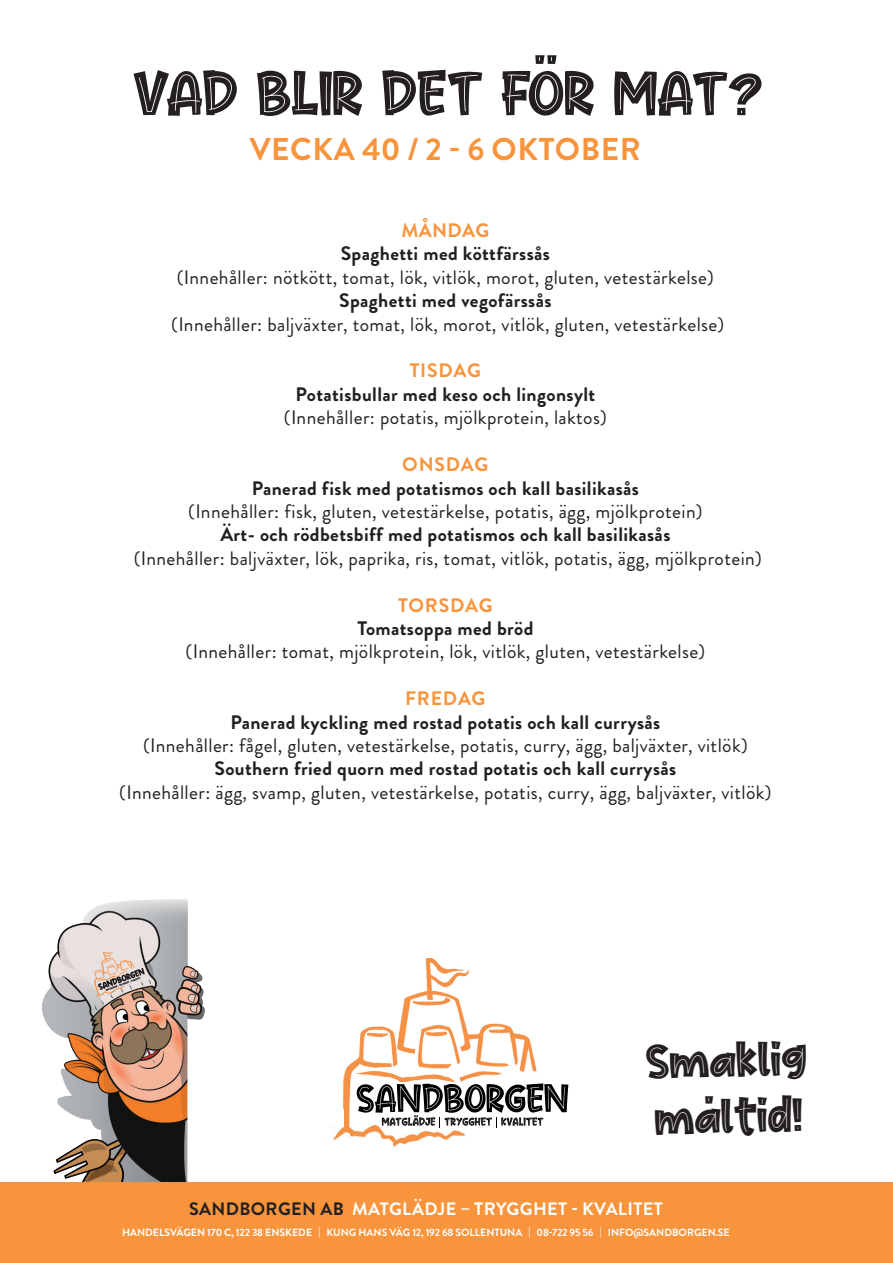
<style>
.page{position:relative;width:893px;height:1263px;background:#fff}
.page>*{position:absolute;margin:0;border:0;box-sizing:border-box;transform-origin:0 0}
.t1{font:60px "Cute Maple";color:#231f20}
.t2{font:54px "Cute Maple";color:#231f20}
.t3{font:46.5px/55.8px "Cute Maple";color:#231f20}
.t4{font:700 31.5px "Brandon Grotesque";letter-spacing:.02em;color:#f7943c}
.t5{font:19.5px "Brandon Grotesque";letter-spacing:.02em;color:#231f20}
.t6{font:700 19.5px "Brandon Grotesque";letter-spacing:.02em;color:#231f20}
.t7{font:700 19.5px "Brandon Grotesque";letter-spacing:.035em;color:#f7943c}
.t8{font:700 18px "Brandon Grotesque";letter-spacing:.02em;color:#fff}
.t9{font:700 10.5px "Brandon Grotesque";color:#fff}
.s1{color:#231f20}
</style>
<div class="page">
<div style="left:0;top:1182px;width:893px;height:81px;background:#f7943c"></div>
<img style="left:331px;top:958px;width:206px;height:188px">
<div style="left:329px;top:1109px;width:14px;height:18px;background:#fff"></div>
<svg style="left:357px;top:1083px;width:211px;height:45px"></svg>
<img style="left:42px;top:899px;width:163px;height:282px">
<h2 class="t2" style="left:535px;top:20px;width:25px">..</h2>
<h1 class="t1" style="left:134px;top:65px;width:631px">VAD BLIR DET FOR MAT?</h1>
<h3 class="t4" style="left:250px;top:127px;width:393px">VECKA 40 / 2 - 6 OKTOBER</h3>
<p class="t7" style="left:401px;top:217px;width:89px">MÅNDAG</p>
<p class="t6" style="left:341px;top:240px;width:211px">Spaghetti med köttfärssås</p>
<p class="t5" style="left:177px;top:264px;width:539px">(Innehåller: nötkött, tomat, lök, vitlök, morot, gluten, vetestärkelse)</p>
<p class="t6" style="left:339px;top:287px;width:214px">Spaghetti med vegofärssås</p>
<p class="t5" style="left:171px;top:311px;width:555px">(Innehåller: baljväxter, tomat, lök, morot, vitlök, gluten, vetestärkelse)</p>
<p class="t7" style="left:410px;top:357px;width:73px">TISDAG</p>
<p class="t6" style="left:296px;top:381px;width:301px">Potatisbullar med keso och lingonsylt</p>
<p class="t5" style="left:284px;top:404px;width:324px">(Innehåller: potatis, mjölkprotein, laktos)</p>
<p class="t7" style="left:402px;top:451px;width:88px">ONSDAG</p>
<p class="t6" style="left:252px;top:474px;width:389px">Panerad fisk med potatismos och kall basilikasås</p>
<p class="t5" style="left:188px;top:498px;width:516px">(Innehåller: fisk, gluten, vetestärkelse, potatis, ägg, mjölkprotein)</p>
<p class="t6" style="left:220px;top:521px;width:452px">Ärt- och rödbetsbiff med potatismos och kall basilikasås</p>
<p class="t5" style="left:134px;top:545px;width:629px">(Innehåller: baljväxter, lök, paprika, ris, tomat, vitlök, potatis, ägg, mjölkprotein)</p>
<p class="t7" style="left:398px;top:591px;width:96px">TORSDAG</p>
<p class="t6" style="left:357px;top:615px;width:178px">Tomatsoppa med bröd</p>
<p class="t5" style="left:186px;top:638px;width:521px">(Innehåller: tomat, mjölkprotein, lök, vitlök, gluten, vetestärkelse)</p>
<p class="t7" style="left:405px;top:685px;width:82px">FREDAG</p>
<p class="t6" style="left:230px;top:708px;width:431px">Panerad kyckling med rostad potatis och kall currysås</p>
<p class="t5" style="left:143px;top:732px;width:606px">(Innehåller: fågel, gluten, vetestärkelse, potatis, curry, ägg, baljväxter, vitlök)</p>
<p class="t6" style="left:215px;top:755px;width:463px">Southern fried quorn med rostad potatis och kall currysås</p>
<p class="t5" style="left:119px;top:779px;width:654px">(Innehåller: ägg, svamp, gluten, vetestärkelse, potatis, curry, ägg, baljväxter, vitlök)</p>
<h3 class="t3" style="left:646px;top:1037px;width:162px;rotate:-2deg">Smaklig maltid!</h3>
<h3 class="t3" style="left:705px;top:1062px;width:12px">.</h3>
<p class="t8" style="left:189px;top:1196px;width:475px"><span class="s1">SANDBORGEN AB</span> MATGLÄDJE – TRYGGHET - KVALITET</p>
<p class="t9" style="left:122px;top:1225px;width:609px">HANDELSVÄGEN 170 C, 122 38 ENSKEDE | KUNG HANS VÄG 12, 192 68 SOLLENTUNA | 08-722 95 56 | INFO@SANDBORGEN.SE</p>
</div>
